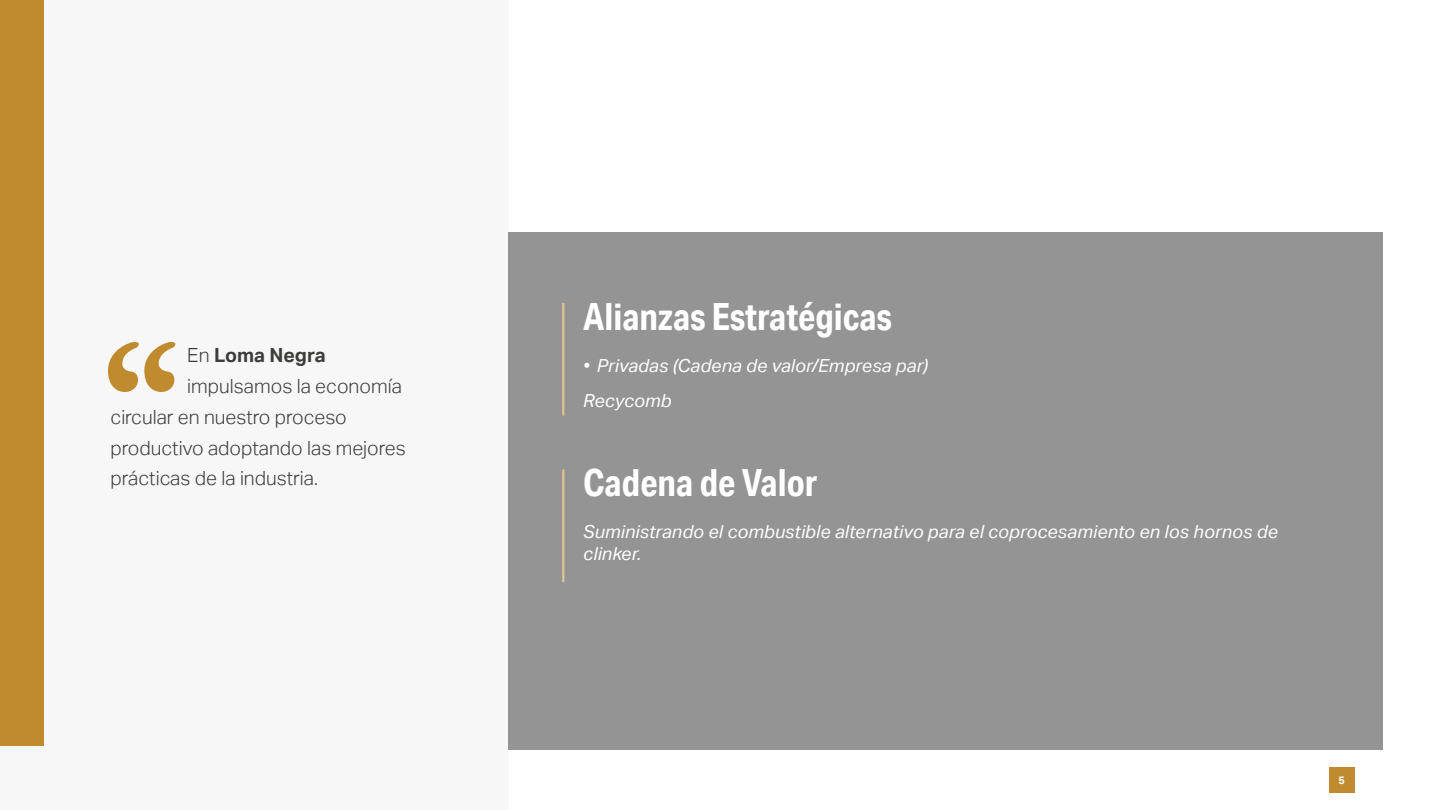
<style>
.page{position:relative;width:1440px;height:810px;background:#fff}
.page>*{position:absolute;margin:0;border:0;box-sizing:border-box;transform-origin:0 0}
.t1{font:700 37.5px "Aktiv Grotesk Cd";color:#fff}
.t2{font:300 19.5px "Aktiv Grotesk";color:#3c3c3b}
.t3{font:700 19.5px "Aktiv Grotesk";color:#3c3c3b}
.t4{font:italic 18px/35.2px "Aktiv Grotesk";letter-spacing:.01em;color:#fff}
.t5{font:700 10.88px "Aktiv Grotesk";color:#fff}
.s1{font-weight:300}
</style>
<div class="page">
<div style="left:1329px;top:767px;width:25px;height:26px;background:#bf8b2e"></div>
<div style="left:0;top:0;width:508px;height:810px;background:#f7f7f7"></div>
<div style="left:0;top:0;width:44px;height:746px;background:#bf8b2e"></div>
<div style="left:508px;top:232px;width:874px;height:518px;background:#949494"></div>
<hr style="left:562px;top:303px;width:2px;height:113px;background:#dfc596">
<svg style="left:108px;top:342px;width:67px;height:50px"></svg>
<hr style="left:562px;top:470px;width:2px;height:112px;background:#dfc596">
<h1 class="t1" style="left:583px;top:293px;width:310px">Alianzas Estratégicas</h1>
<p class="t4" style="left:583px;top:348px;width:346px">• Privadas (Cadena de valor/Empresa par)<br>Recycomb</p>
<p class="t3" style="left:187px;top:344px;width:140px"><span class="s1">En</span> Loma Negra</p>
<p class="t2" style="left:187px;top:375px;width:216px">impulsamos la economía</p>
<p class="t2" style="left:111px;top:406px;width:238px">circular en nuestro proceso</p>
<p class="t2" style="left:111px;top:437px;width:297px">productivo adoptando las mejores</p>
<p class="t2" style="left:111px;top:467px;width:209px">prácticas de la industria.</p>
<h1 class="t1" style="left:583px;top:460px;width:236px">Cadena de Valor</h1>
<p class="t4" style="left:583px;top:521px;width:696px;line-height:21.8px">Suministrando el combustible alternativo para el coprocesamiento en los hornos de clinker.</p>
<p class="t5" style="left:1338px;top:774px;width:8px">5</p>
</div>
